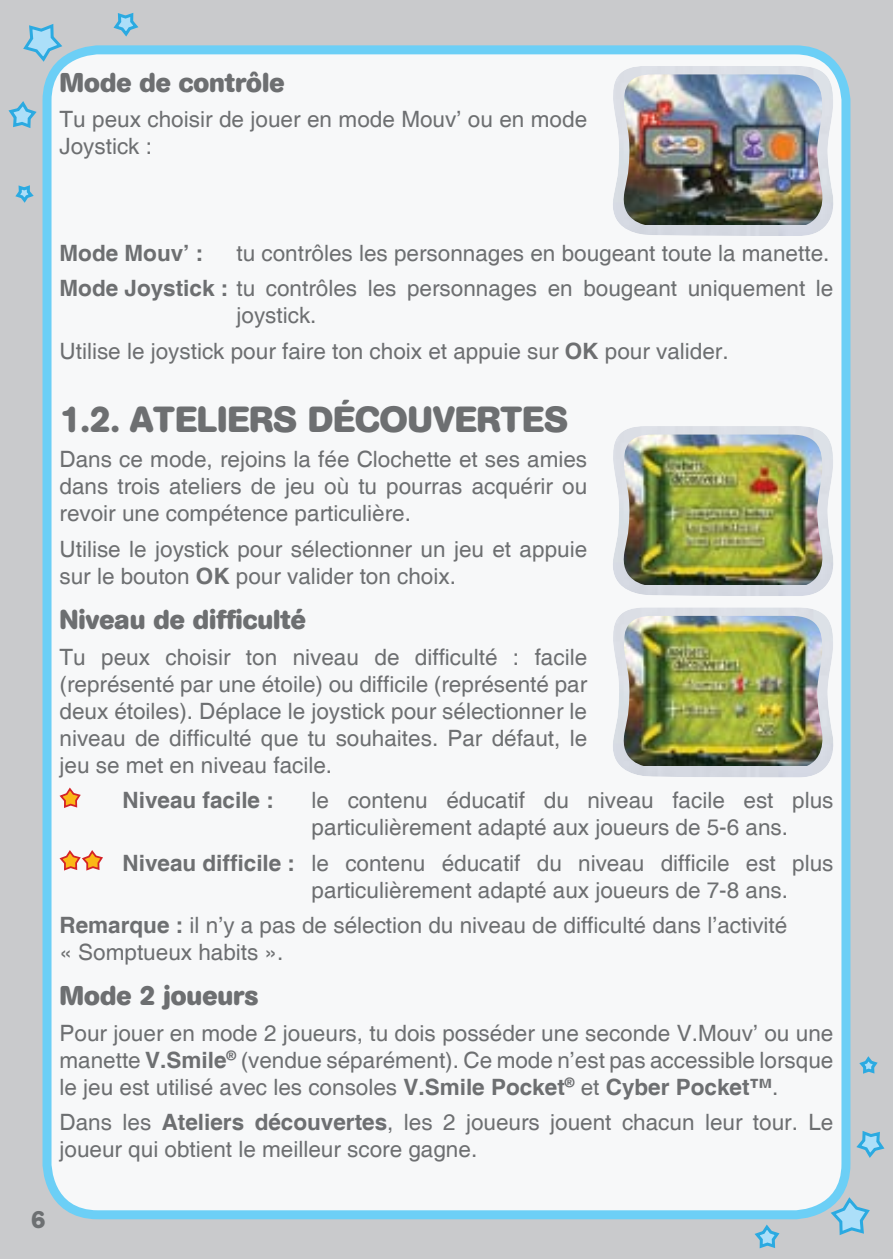
<style>
.page{position:relative;width:893px;height:1259px;background:#c9cacc}
.page>*{position:absolute;margin:0;border:0;box-sizing:border-box;transform-origin:0 0}
.t1{font:700 36px "AG Book Rounded";color:#6d6f71}
.t2{font:700 27px "AG Book Rounded";color:#6d6f71}
.t3{font:22.5px/27px "Helvetica";color:#6d6f71}
.t4{font:700 22.5px "Helvetica";color:#6d6f71}
.s1{font-weight:700}
</style>
<div class="page">
<svg style="left:23px;top:24px;width:42px;height:40px"></svg>
<svg style="left:8px;top:101px;width:29px;height:27px"></svg>
<svg style="left:113px;top:13px;width:26px;height:24px"></svg>
<svg style="left:15px;top:185px;width:19px;height:18px"></svg>
<svg style="left:828px;top:1194px;width:42px;height:41px"></svg>
<svg style="left:856px;top:1131px;width:29px;height:27px"></svg>
<svg style="left:754px;top:1224px;width:26px;height:25px"></svg>
<svg style="left:859px;top:1056px;width:19px;height:18px"></svg>
<div style="left:47px;top:50px;width:799px;height:1164px;background:#f7f8f9;border-radius:51px"></div>
<div style="left:43px;top:45px;width:807px;height:1174px;border:9px solid #6ccff6;border-radius:51px"></div>
<svg style="left:59px;top:787px;width:22px;height:21px"></svg>
<svg style="left:59px;top:850px;width:44px;height:21px"></svg>
<img style="left:613px;top:66px;width:222px;height:170px">
<img style="left:622px;top:74px;width:202px;height:150px">
<img style="left:613px;top:426px;width:220px;height:170px">
<img style="left:622px;top:434px;width:202px;height:150px">
<img style="left:613px;top:607px;width:220px;height:170px">
<img style="left:622px;top:616px;width:202px;height:149px">
<p class="t2" style="left:60px;top:67px;width:226px">Mode de contrôle</p>
<p class="t3" style="left:60px;top:107px;width:529px">Tu peux choisir de jouer en mode Mouv’ ou en mode<br>Joystick :</p>
<p class="t3" style="left:60px;top:236px;width:775px;line-height:35.4px;text-align:right">tu contrôles les personnages en bougeant toute la manette.<br><span class="s1">Mode Joystick :</span> tu contrôles les personnages en bougeant uniquement le</p>
<p class="t3" style="left:60px;top:298px;width:671px;line-height:35.4px;text-indent:177px">joystick.<br>Utilise le joystick pour faire ton choix et appuie sur <span class="s1">OK</span> pour valider.</p>
<p class="t4" style="left:60px;top:239px;width:145px">Mode Mouv’ :</p>
<h1 class="t1" style="left:60px;top:398px;width:92px">1.2. ATELIE</h1>
<h1 class="t1" style="left:249px;top:398px;width:275px">RS DÉCOUVERTES</h1>
<p class="t3" style="left:60px;top:447px;width:529px;text-align:justify">Dans ce mode, rejoins la fée Clochette et ses amies dans trois ateliers de jeu où tu pourras acquérir ou revoir une compétence particulière.</p>
<p class="t3" style="left:60px;top:536px;width:529px">Utilise le joystick pour sélectionner un jeu et appuie sur le bouton <span class="s1">OK</span> pour valider ton choix.</p>
<p class="t2" style="left:60px;top:604px;width:248px">Niveau de difficulté</p>
<p class="t3" style="left:60px;top:644px;width:529px;text-align:justify">Tu peux choisir ton niveau de difficulté : facile (représenté par une étoile) ou difficile (représenté par deux étoiles). Déplace le joystick pour sélectionner le niveau de difficulté que tu souhaites. Par défaut, le jeu se met en niveau facile.</p>
<p class="t4" style="left:123px;top:786px;width:153px">Niveau facile :</p>
<p class="t3" style="left:312px;top:787px;width:523px">le contenu éducatif du niveau facile est plus particulièrement adapté aux joueurs de 5-6 ans.</p>
<p class="t3" style="left:312px;top:850px;width:523px;text-indent:-189px"><span class="s1">Niveau difficile :</span> le contenu éducatif du niveau difficile est plus particulièrement adapté aux joueurs de 7-8 ans.</p>
<p class="t3" style="left:60px;top:912px;width:729px"><span class="s1">Remarque :</span> il n’y a pas de sélection du niveau de difficulté dans l’activité « Somptueux habits ».</p>
<p class="t2" style="left:60px;top:980px;width:201px">Mode 2 joueurs</p>
<p class="t3" style="left:60px;top:1020px;width:775px;text-align:justify">Pour jouer en mode 2 joueurs, tu dois posséder une seconde V.Mouv’ ou une manette <span class="s1">V.Smile</span><sup>®</sup> (vendue séparément). Ce mode n’est pas accessible lorsque le jeu est utilisé avec les consoles <span class="s1">V.Smile Pocket</span><sup>®</sup> et <span class="s1">Cyber Pocket™</span>.</p>
<p class="t3" style="left:60px;top:1109px;width:775px">Dans les <span class="s1">Ateliers découvertes</span>, les 2 joueurs jouent chacun leur tour. Le joueur qui obtient le meilleur score gagne.</p>
</div>
